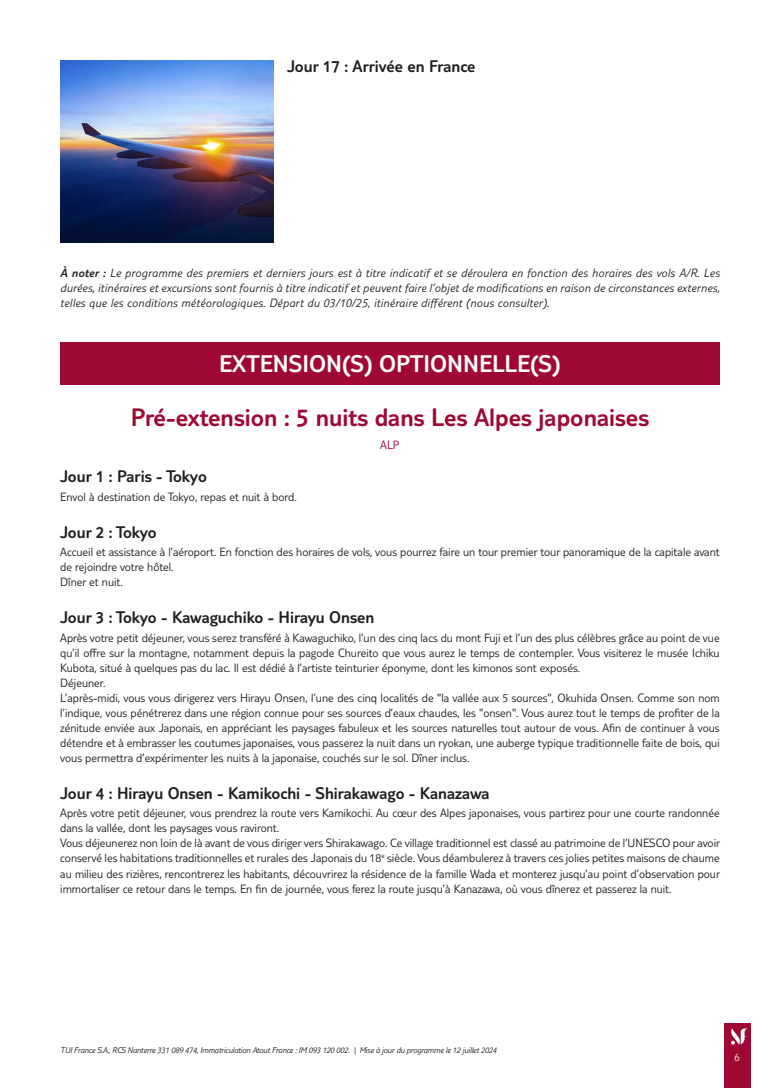
<style>
.page{position:relative;width:780px;height:1088px;background:#fff}
.page>*{position:absolute;margin:0;border:0;box-sizing:border-box;transform-origin:0 0}
.t1{font:300 26.25px "TUI Type";color:#9e0832}
.t2{font:300 25px "TUI Type";color:#fff}
.t3{font:300 17.5px "TUI Type";color:#231f20}
.t4{font:300 12.5px/15px "TUI Type";color:#231f20}
.t5{font:italic 300 12.5px/15px "TUI Type";letter-spacing:.02em;color:#231f20;text-align:justify}
.t6{font:300 12.5px "TUI Type";color:#9e0832}
.t7{font:300 11.25px "TUI Type";color:#fff}
.t8{font:italic 300 8.75px "TUI Type";letter-spacing:-.02em;color:#231f20}
.s1{font-style:inherit}
</style>
<div class="page">
<div style="left:724px;top:1023px;width:26px;height:65px;background:#9e0832"></div>
<svg style="left:731px;top:1028px;width:17px;height:16px"></svg>
<img style="left:60px;top:60px;width:213px;height:182px">
<div style="left:60px;top:343px;width:659px;height:42px;background:#9e0832"></div>
<h3 class="t3" style="left:287px;top:56px;width:190px">Jour 17 : Arrivée en France</h3>
<p class="t5" style="left:60px;top:265px;width:661px"><span class="s1">À noter :</span> Le programme des premiers et derniers jours est à titre indicatif et se déroulera en fonction des horaires des vols A/R. Les durées, itinéraires et excursions sont fournis à titre indicatif et peuvent faire l’objet de modifications en raison de circonstances externes, telles que les conditions météorologiques. Départ du 03/10/25, itinéraire différent (nous consulter).</p>
<h2 class="t2" style="left:219px;top:350px;width:343px">EXTENSION(S) OPTIONNELLE(S)</h2>
<h1 class="t1" style="left:131px;top:402px;width:519px">Pré-extension : 5 nuits dans Les Alpes japonaises</h1>
<p class="t6" style="left:380px;top:438px;width:21px">ALP</p>
<h3 class="t3" style="left:60px;top:466px;width:148px">Jour 1 : Paris - Tokyo</h3>
<p class="t4" style="left:60px;top:489px;width:238px">Envol à destination de Tokyo, repas et nuit à bord.</p>
<h3 class="t3" style="left:60px;top:522px;width:98px">Jour 2 : Tokyo</h3>
<p class="t4" style="left:60px;top:544px;width:661px">Accueil et assistance à l’aéroport. En fonction des horaires de vols, vous pourrez faire un tour premier tour panoramique de la capitale avant de rejoindre votre hôtel.<br>Dîner et nuit.</p>
<h3 class="t3" style="left:60px;top:607px;width:316px">Jour 3 : Tokyo - Kawaguchiko - Hirayu Onsen</h3>
<p class="t4" style="left:60px;top:630px;width:661px">Après votre petit déjeuner, vous serez transféré à Kawaguchiko, l’un des cinq lacs du mont Fuji et l’un des plus célèbres grâce au point de vue qu’il offre sur la montagne, notamment depuis la pagode Chureito que vous aurez le temps de contempler. Vous visiterez le musée Ichiku Kubota, situé à quelques pas du lac. Il est dédié à l’artiste teinturier éponyme, dont les kimonos sont exposés.<br>Déjeuner.<br>L’après-midi, vous vous dirigerez vers Hirayu Onsen, l’une des cinq localités de "la vallée aux 5 sources", Okuhida Onsen. Comme son nom l’indique, vous pénétrerez dans une région connue pour ses sources d’eaux chaudes, les "onsen". Vous aurez tout le temps de profiter de la zénitude enviée aux Japonais, en appréciant les paysages fabuleux et les sources naturelles tout autour de vous. Afin de continuer à vous détendre et à embrasser les coutumes japonaises, vous passerez la nuit dans un ryokan, une auberge typique traditionnelle faite de bois, qui vous permettra d’expérimenter les nuits à la japonaise, couchés sur le sol. Dîner inclus.</p>
<h3 class="t3" style="left:60px;top:783px;width:431px">Jour 4 : Hirayu Onsen - Kamikochi - Shirakawago - Kanazawa</h3>
<p class="t4" style="left:60px;top:805px;width:661px">Après votre petit déjeuner, vous prendrez la route vers Kamikochi. Au cœur des Alpes japonaises, vous partirez pour une courte randonnée dans la vallée, dont les paysages vous raviront.<br>Vous déjeunerez non loin de là avant de vous diriger vers Shirakawago. Ce village traditionnel est classé au patrimoine de l’UNESCO pour avoir conservé les habitations traditionnelles et rurales des Japonais du 18<sup>e</sup> siècle. Vous déambulerez à travers ces jolies petites maisons de chaume au milieu des rizières, rencontrerez les habitants, découvrirez la résidence de la famille Wada et monterez jusqu’au point d’observation pour immortaliser ce retour dans le temps. En fin de journée, vous ferez la route jusqu’à Kanazawa, où vous dînerez et passerez la nuit.</p>
<p class="t8" style="left:60px;top:1045px;width:438px">TUI France S.A., RCS Nanterre 331 089 474, Immatriculation Atout France : IM 093 120 002. | Mise à jour du programme le 12 juillet 2024</p>
<p class="t7" style="left:734px;top:1050px;width:7px">6</p>
</div>
